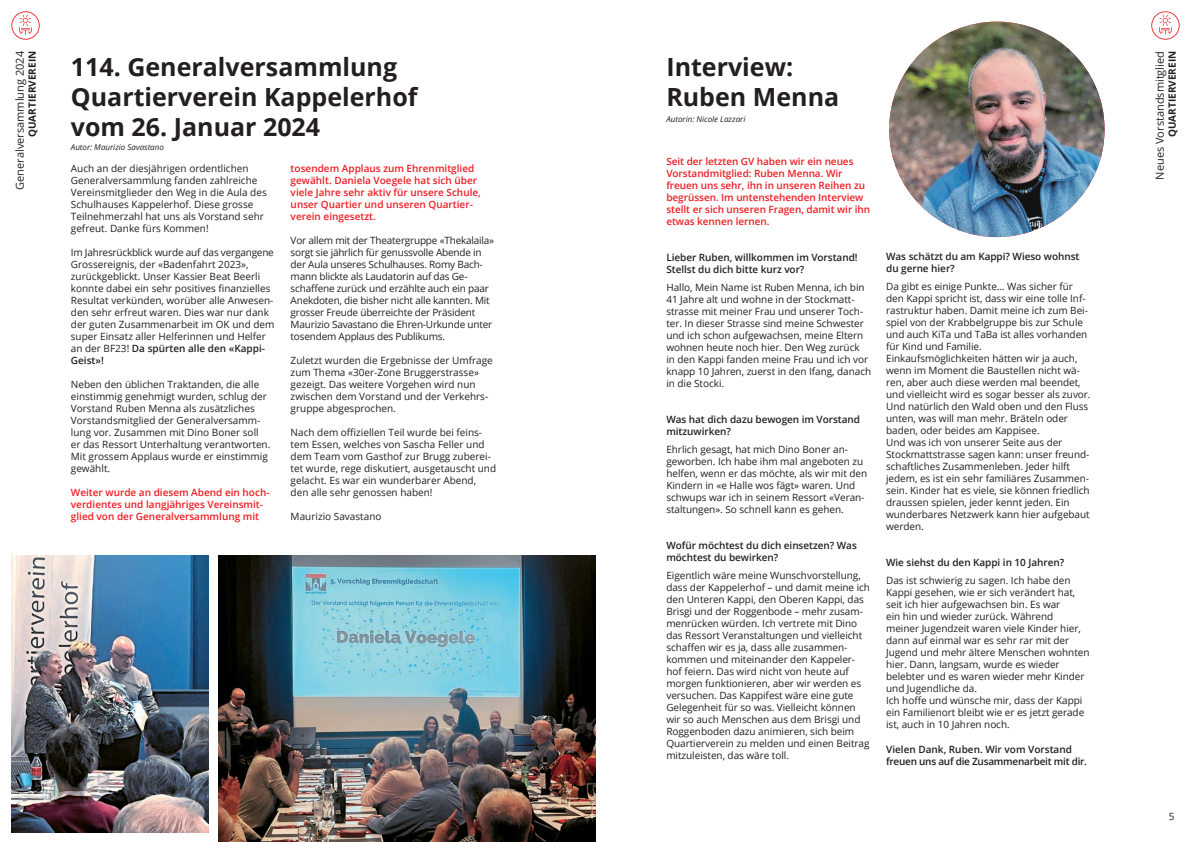
<style>
.page{position:relative;width:1191px;height:842px;background:#fff}
.page>*{position:absolute;margin:0;border:0;box-sizing:border-box;transform-origin:0 0}
.t1{font:700 25px/30px "Open Sans";color:#231f20}
.t2{font:11px "Open Sans";color:#231f20}
.t3{font:10px/12px "Open Sans";letter-spacing:-.005em;color:#231f20}
.t4{font:600 10px/12px "Open Sans";color:#ee1d23}
.t5{font:600 10px/12px "Open Sans";letter-spacing:-.005em;color:#231f20}
.t6{font:600 10px/12px "Open Sans";letter-spacing:-.025em;color:#231f20}
.t7{font:700 10px "Open Sans";color:#231f20}
.t8{font:italic 8px "Open Sans";color:#231f20}
.s1{font-weight:600}
</style>
<div class="page">
<img style="left:218px;top:556px;width:377px;height:286px">
<img style="left:11px;top:556px;width:197px;height:276px">
<svg style="left:11px;top:11px;width:29px;height:29px"></svg>
<svg style="left:1151px;top:11px;width:28px;height:29px"></svg>
<img style="left:889px;top:22px;width:215px;height:215px;border-radius:108px">
<p class="t2" style="left:12px;top:190px;width:140px;rotate:-90deg">Generalversammlung 2024</p>
<p class="t7" style="left:25px;top:137px;width:88px;rotate:-90deg">QUARTIERVEREIN</p>
<p class="t2" style="left:1152px;top:180px;width:130px;rotate:-90deg">Neues Vorstandsmitglied</p>
<p class="t7" style="left:1165px;top:137px;width:88px;rotate:-90deg">QUARTIERVEREIN</p>
<h1 class="t1" style="left:71px;top:51px;width:348px">114. Generalversammlung<br>Quartierverein Kappelerhof vom 26. Januar 2024</h1>
<p class="t3" style="left:71px;top:162px;width:197px">Auch an der diesjährigen ordentlichen Generalversammlung fanden zahlreiche Vereinsmitglieder den Weg in die Aula des Schulhauses Kappelerhof. Diese grosse Teilnehmerzahl hat uns als Vorstand sehr gefreut. Danke fürs Kommen!</p>
<p class="t3" style="left:71px;top:246px;width:205px">Im Jahresrückblick wurde auf das vergangene Grossereignis, der «Badenfahrt 2023», zurückgeblickt. Unser Kassier Beat Beerli konnte dabei ein sehr positives finanzielles Resultat verkünden, worüber alle Anwesen&shy;den sehr erfreut waren. Dies war nur dank der guten Zusammenarbeit im OK und dem super Einsatz aller Helferinnen und Helfer an der BF23! <span class="s1">Da spürten alle den «Kappi-Geist»!</span></p>
<p class="t3" style="left:71px;top:378px;width:201px">Neben den üblichen Traktanden, die alle einstimmig genehmigt wurden, schlug der Vorstand Ruben Menna als zusätzliches Vorstandsmitglied der Generalversamm&shy;lung vor. Zusammen mit Dino Boner soll er das Ressort Unterhaltung verantworten.<br>Mit grossem Applaus wurde er einstimmig gewählt.</p>
<p class="t4" style="left:71px;top:487px;width:200px">Weiter wurde an diesem Abend ein hoch&shy;verdientes und langjähriges Vereinsmit&shy;glied von der Generalversammlung mit</p>
<h1 class="t1" style="left:666px;top:51px;width:174px">Interview:<br>Ruben Menna</h1>
<p class="t8" style="left:666px;top:113px;width:80px">Autorin: Nicole Lazzari</p>
<p class="t8" style="left:71px;top:142px;width:94px">Autor: Maurizio Savastano</p>
<p class="t4" style="left:666px;top:155px;width:205px">Seit der letzten GV haben wir ein neues Vorstandmitglied: Ruben Menna. Wir freuen uns sehr, ihn in unseren Reihen zu begrüssen. Im untenstehenden Interview stellt er sich unseren Fragen, damit wir ihn etwas kennen lernen.</p>
<p class="t5" style="left:666px;top:251px;width:193px">Lieber Ruben, willkommen im Vorstand!<br>Stellst du dich bitte kurz vor?</p>
<p class="t3" style="left:666px;top:281px;width:206px">Hallo, Mein Name ist Ruben Menna, ich bin 41 Jahre alt und wohne in der Stockmatt&shy;strasse mit meiner Frau und unserer Toch&shy;ter. In dieser Strasse sind meine Schwester und ich schon aufgewachsen, meine Eltern wohnen heute noch hier. Den Weg zurück<br>in den Kappi fanden meine Frau und ich vor knapp 10 Jahren, zuerst in den Ifang, danach in die Stocki.</p>
<p class="t5" style="left:666px;top:413px;width:195px">Was hat dich dazu bewogen im Vorstand mitzuwirken?</p>
<p class="t3" style="left:666px;top:443px;width:202px">Ehrlich gesagt, hat mich Dino Boner an&shy;geworben. Ich habe ihm mal angeboten zu helfen, wenn er das möchte, als wir mit den Kindern in «e Halle wos fägt» waren. Und schwups war ich in seinem Ressort «Veran&shy;staltungen». So schnell kann es gehen.</p>
<p class="t5" style="left:666px;top:539px;width:192px">Wofür möchtest du dich einsetzen? Was möchtest du bewirken?</p>
<p class="t3" style="left:666px;top:569px;width:205px">Eigentlich wäre meine Wunschvorstellung, dass der Kappelerhof – und damit meine ich den Unteren Kappi, den Oberen Kappi, das Brisgi und der Roggenbode – mehr zusam&shy;menrücken würden. Ich vertrete mit Dino das Ressort Veranstaltungen und vielleicht schaffen wir es ja, dass alle zusammen&shy;kommen und miteinander den Kappeler&shy;hof feiern. Das wird nicht von heute auf morgen funktionieren, aber wir werden es versuchen. Das Kappifest wäre eine gute Gelegenheit für so was. Vielleicht können wir so auch Menschen aus dem Brisgi und Roggenboden dazu animieren, sich beim Quartierverein zu melden und einen Beitrag mitzuleisten, das wäre toll.</p>
<p class="t4" style="left:291px;top:163px;width:192px">tosendem Applaus zum Ehrenmitglied gewählt. Daniela Voegele hat sich über viele Jahre sehr aktiv für unsere Schule, unser Quartier und unseren Quartier&shy;verein eingesetzt.</p>
<p class="t3" style="left:291px;top:234px;width:205px">Vor allem mit der Theatergruppe «Thekalaila» sorgt sie jährlich für genussvolle Abende in der Aula unseres Schulhauses. Romy Bach&shy;mann blickte als Laudatorin auf das Ge&shy;schaffene zurück und erzählte auch ein paar Anekdoten, die bisher nicht alle kannten. Mit grosser Freude überreichte der Präsident Maurizio Savastano die Ehren-Urkunde unter tosendem Applaus des Publikums.</p>
<p class="t3" style="left:291px;top:354px;width:204px">Zuletzt wurden die Ergebnisse der Umfrage zum Thema «30er-Zone Bruggerstrasse» gezeigt. Das weitere Vorgehen wird nun zwischen dem Vorstand und der Verkehrs&shy;gruppe abgesprochen.</p>
<p class="t3" style="left:291px;top:426px;width:207px">Nach dem offiziellen Teil wurde bei feins&shy;tem Essen, welches von Sascha Feller und dem Team vom Gasthof zur Brugg zuberei&shy;tet wurde, rege diskutiert, ausgetauscht und gelacht. Es war ein wunderbarer Abend, den alle sehr genossen haben!</p>
<p class="t3" style="left:291px;top:510px;width:92px">Maurizio Savastano</p>
<p class="t5" style="left:886px;top:251px;width:195px">Was schätzt du am Kappi? Wieso wohnst du gerne hier?</p>
<p class="t3" style="left:886px;top:281px;width:206px">Da gibt es einige Punkte… Was sicher für den Kappi spricht ist, dass wir eine tolle Inf&shy;rastruktur haben. Damit meine ich zum Bei&shy;spiel von der Krabbelgruppe bis zur Schule und auch KiTa und TaBa ist alles vorhanden für Kind und Familie.<br>Einkaufsmöglichkeiten hätten wir ja auch, wenn im Moment die Baustellen nicht wä&shy;ren, aber auch diese werden mal beendet, und vielleicht wird es sogar besser als zuvor.<br>Und natürlich den Wald oben und den Fluss unten, was will man mehr. Bräteln oder baden, oder beides am Kappisee.<br>Und was ich von unserer Seite aus der Stockmattstrasse sagen kann: unser freund&shy;schaftliches Zusammenleben. Jeder hilft jedem, es ist ein sehr familiäres Zusammen&shy;sein. Kinder hat es viele, sie können friedlich draussen spielen, jeder kennt jeden. Ein wunderbares Netzwerk kann hier aufgebaut werden.</p>
<p class="t5" style="left:886px;top:557px;width:179px">Wie siehst du den Kappi in 10 Jahren?</p>
<p class="t3" style="left:886px;top:575px;width:205px">Das ist schwierig zu sagen. Ich habe den Kappi gesehen, wie er sich verändert hat, seit ich hier aufgewachsen bin. Es war<br>ein hin und wieder zurück. Während<br>meiner Jugendzeit waren viele Kinder hier, dann auf einmal war es sehr rar mit der Jugend und mehr ältere Menschen wohnten hier. Dann, langsam, wurde es wieder belebter und es waren wieder mehr Kinder und Jugendliche da.<br>Ich hoffe und wünsche mir, dass der Kappi ein Familienort bleibt wie er es jetzt gerade ist, auch in 10 Jahren noch.</p>
<p class="t6" style="left:886px;top:743px;width:202px">Vielen Dank, Ruben. Wir vom Vorstand freuen uns auf die Zusammenarbeit mit dir.</p>
<p class="t3" style="left:1169px;top:810px;width:7px">5</p>
</div>
